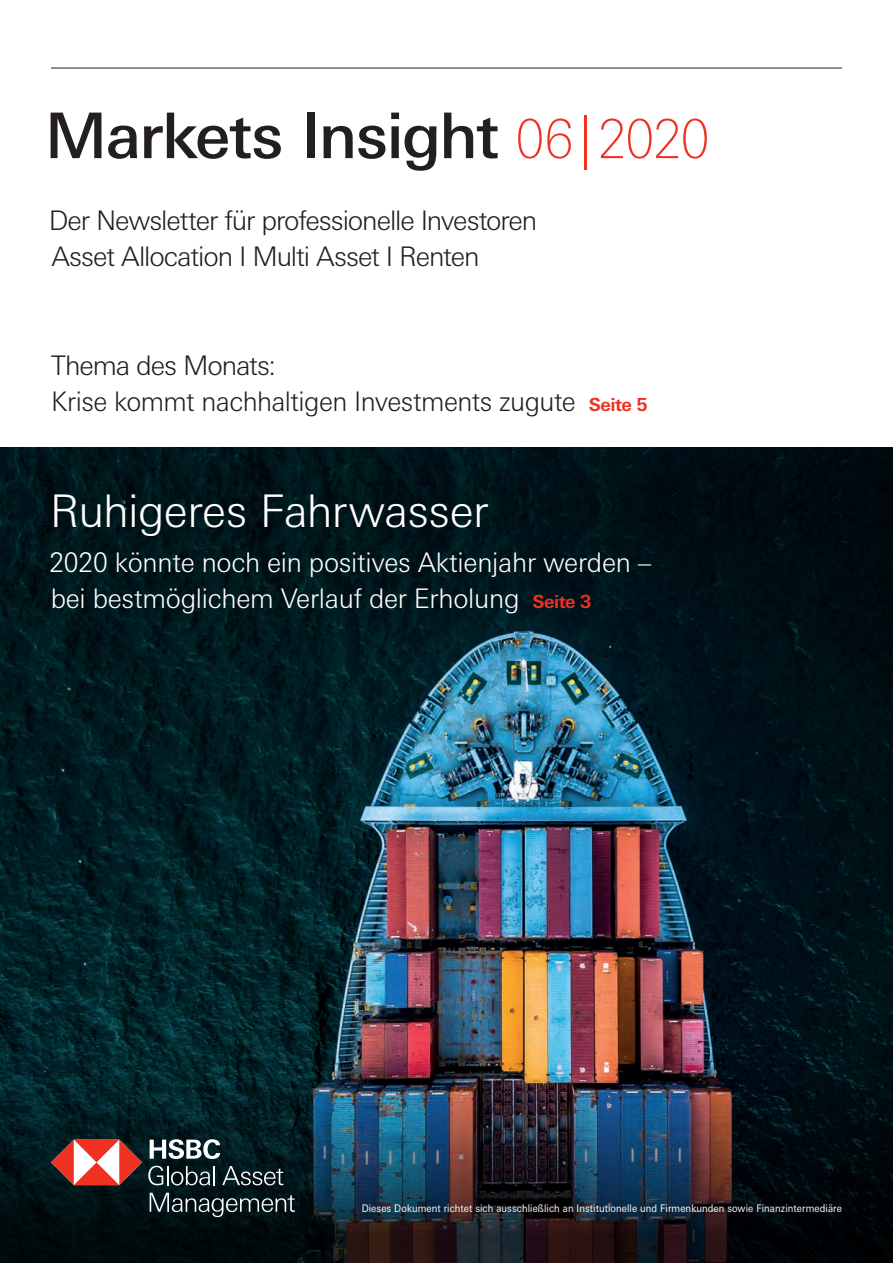
<style>
.page{position:relative;width:893px;height:1263px;background:#fff}
.page>*{position:absolute;margin:0;border:0;box-sizing:border-box;transform-origin:0 0}
.t1{font:500 63px "Univers Nextfor HSBC";letter-spacing:-.025em;color:#231f20}
.t2{font:300 45px "Univers Nextfor HSBC";letter-spacing:-.015em;color:#fff}
.t3{font:300 27px/36px "Univers Nextfor HSBC";letter-spacing:-.04em;color:#231f20}
.t4{font:300 27px/36px "Univers Nextfor HSBC";letter-spacing:-.01em;color:#fff}
.t5{font:10.5px "Univers Nextfor HSBC";letter-spacing:.01em;color:#fff;scale:.9 1}
.s1{font-weight:100;font-size:54px;color:#ef3122}
.s2{font-weight:700;font-size:18px;color:#ef3122}
</style>
<div class="page">
<img style="left:0;top:447px;width:893px;height:596px">
<img style="left:0;top:1043px;width:893px;height:220px">
<svg style="left:51px;top:1139px;width:91px;height:46px"></svg>
<svg style="left:150px;top:1139px;width:70px;height:20px"></svg>
<svg style="left:148px;top:1166px;width:67px;height:19px"></svg>
<svg style="left:222px;top:1166px;width:61px;height:19px"></svg>
<svg style="left:150px;top:1193px;width:145px;height:24px;background:#313e41"></svg>
<hr style="left:51px;top:68px;width:791px;height:1px;background:#231f20">
<h1 class="t1" style="left:45px;top:91px;width:666px">Markets Insight <span class="s1">06|2020</span></h1>
<p class="t3" style="left:49px;top:201px;width:490px">Der Newsletter für professionelle Investoren<br>Asset Allocation I Multi Asset I Renten</p>
<p class="t3" style="left:51px;top:346px;width:598px">Thema des Monats:<br>Krise kommt nachhaltigen Investments zugute <span class="s2">Seite 5</span></p>
<h2 class="t2" style="left:50px;top:479px;width:440px">Ruhigeres Fahrwasser</h2>
<p class="t4" style="left:49px;top:542px;width:604px">2020 könnte noch ein positives Aktienjahr werden – bei bestmöglichem Verlauf der Erholung <span class="s2">Seite 3</span></p>
<p class="t5" style="left:362px;top:1201px;width:535px">Dieses Dokument richtet sich ausschließlich an Institutionelle und Firmenkunden sowie Finanzintermediäre</p>
</div>
